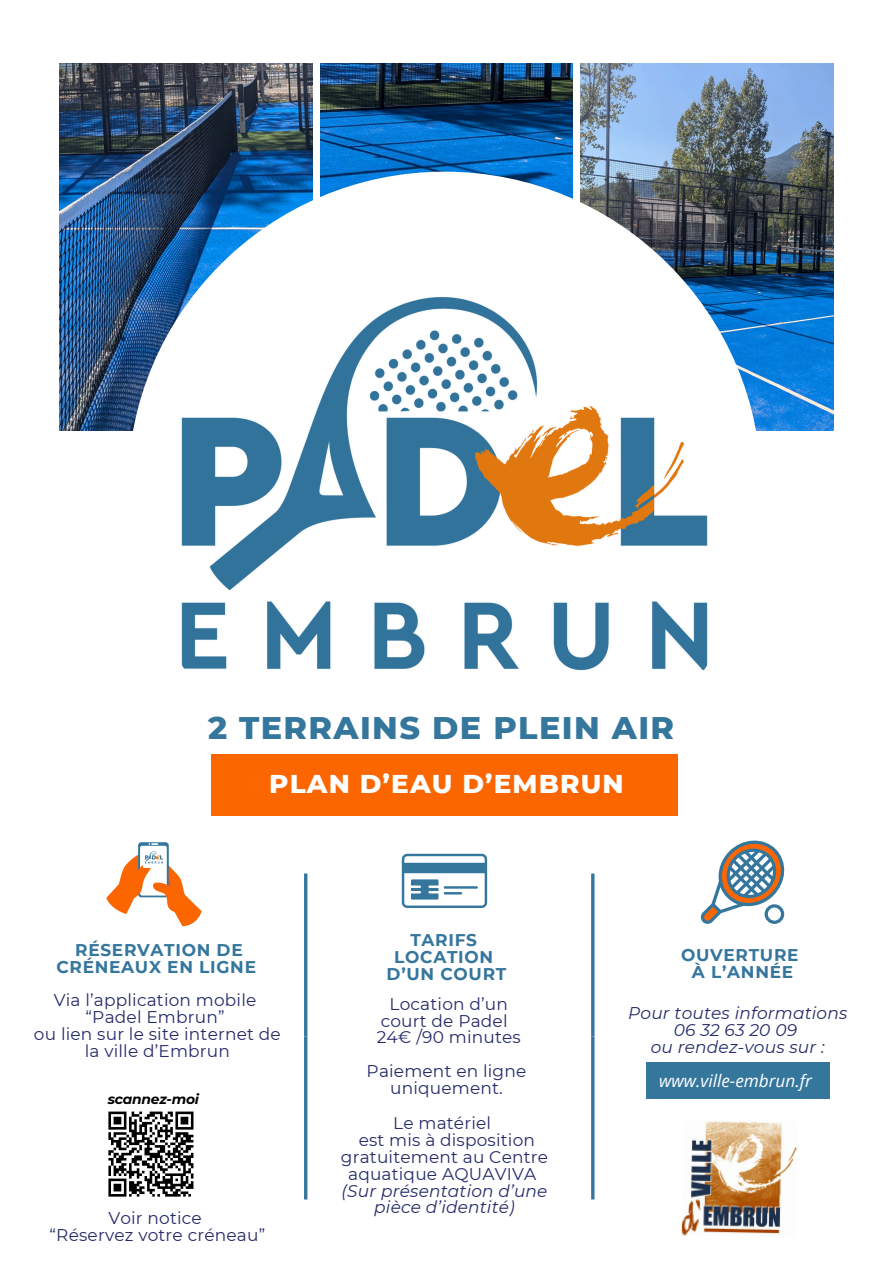
<style>
.page{position:relative;width:893px;height:1263px;background:#fff}
.page>*{position:absolute;margin:0;border:0;box-sizing:border-box;transform-origin:0 0}
.t1{font:800 31.95px "Montserrat";letter-spacing:.045em;color:#35769d}
.t2{font:800 26.25px "Montserrat";letter-spacing:.045em;color:#fff}
.t3{font:italic 17.17px "Open Sans";color:#fff}
.t4{font:16.95px/16.9px "Montserrat";letter-spacing:.01em;color:#262b69;text-align:center}
.t5{font:700 16.95px/16.9px "Montserrat";letter-spacing:.04em;color:#35769d;text-align:center}
.t6{font:italic 16.95px/16.9px "Montserrat";letter-spacing:.01em;color:#262b69;text-align:center}
.t7{font:italic 700 13.88px "Montserrat";letter-spacing:-.015em;color:#000}
.s1{font-style:italic}
</style>
<div class="page">
<hr style="left:304px;top:873px;width:3px;height:163px;background:#35769d">
<hr style="left:591px;top:873px;width:3px;height:163px;background:#35769d">
<svg style="left:700px;top:840px;width:85px;height:84px"></svg>
<svg style="left:402px;top:854px;width:85px;height:54px"></svg>
<svg style="left:106px;top:842px;width:96px;height:84px"></svg>
<img style="left:681px;top:1121px;width:117px;height:115px">
<div style="left:646px;top:1063px;width:183px;height:36px;background:#35769d"></div>
<hr style="left:591px;top:1036px;width:3px;height:163px;background:#35769d">
<hr style="left:304px;top:1036px;width:3px;height:163px;background:#35769d">
<img style="left:320px;top:63px;width:252px;height:136px">
<img style="left:60px;top:63px;width:252px;height:368px">
<img style="left:580px;top:63px;width:253px;height:368px">
<img style="left:128px;top:172px;width:633px;height:633px;border-radius:50%">
<div style="left:211px;top:754px;width:466px;height:61px;background:#fc6601"></div>
<img style="left:144px;top:847px;width:20px;height:21px">
<svg style="left:108px;top:1111px;width:86px;height:86px"></svg>
<p class="t1" style="left:208px;top:708px;width:468px">2 TERRAINS DE PLEIN AIR</p>
<h2 class="t2" style="left:269px;top:767px;width:356px">PLAN D’EAU D’EMBRUN</h2>
<h4 class="t5" style="left:56px;top:941px;width:201px">RÉSERVATION DE<br>CRÉNEAUX EN LIGNE</h4>
<p class="t5" style="left:387px;top:931px;width:121px">TARIFS<br>LOCATION<br>D’UN COURT</p>
<p class="t5" style="left:681px;top:947px;width:119px">OUVERTURE<br>À L’ANNÉE</p>
<p class="t4" style="left:34px;top:991px;width:248px">Via l’application mobile “Padel Embrun”<br>ou lien sur le site internet de la ville d’Embrun</p>
<p class="t7" style="left:108px;top:1091px;width:93px">scannez-moi</p>
<p class="t4" style="left:50px;top:1210px;width:217px">Voir notice<br>“Réservez votre créneau”</p>
<h4 class="t4" style="left:377px;top:995px;width:146px">Location d’un court de Padel<br>24€ /90 minutes</h4>
<p class="t4" style="left:367px;top:1062px;width:161px">Paiement en ligne uniquement.</p>
<p class="t4" style="left:341px;top:1114px;width:209px">Le matériel<br>est mis à disposition gratuitement au Centre aquatique AQUAVIVA <span class="s1">(Sur présentation d’une pièce d’identité)</span></p>
<h3 class="t6" style="left:628px;top:1005px;width:221px">Pour toutes informations<br>06 32 63 20 09<br>ou rendez-vous sur :</h3>
<h1 class="t3" style="left:659px;top:1068px;width:154px">www.ville-embrun.fr</h1>
</div>
